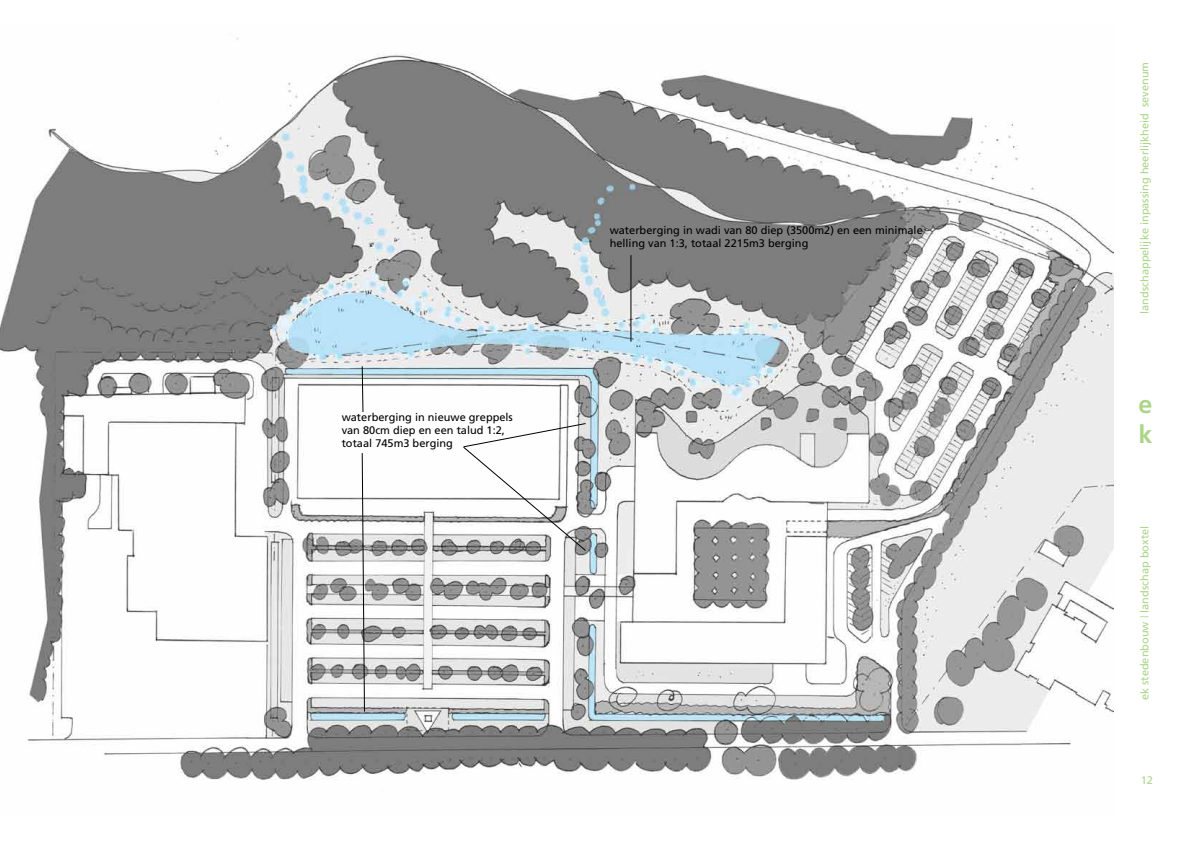
<style>
.page{position:relative;width:1191px;height:842px;background:#fff}
.page>*{position:absolute;margin:0;border:0;box-sizing:border-box;transform-origin:0 0}
.t1{font:700 25px/30px "Frutiger";color:#acd58a}
.t2{font:11px/13.2px "Frutiger";color:#000}
.t3{font:11px "Frutiger";color:#acd58a}
.s1{font-weight:300}
</style>
<div class="page">
<img style="left:0;top:37px;width:1113px;height:743px">
<hr style="left:630px;top:255px;width:1px;height:87px;background:#000">
<svg style="left:361px;top:365px;width:3px;height:48px"></svg>
<svg style="left:462px;top:423px;width:124px;height:129px"></svg>
<svg style="left:361px;top:452px;width:4px;height:260px"></svg>
<p class="t2" style="left:342px;top:410px;width:173px">waterberging in nieuwe greppels van 80cm diep en een talud 1:2, totaal 745m3 berging</p>
<p class="t2" style="left:609px;top:223px;width:314px">waterberging in wadi van 80 diep (3500m2) en een minimale helling van 1:3, totaal 2215m3 berging</p>
<p class="t3" style="left:1138px;top:314px;width:253px;rotate:-90deg">landschappelijke inpassing heerlijkheid sevenum</p>
<h1 class="t1" style="left:1138px;top:389px;width:15px">e k</h1>
<p class="t3" style="left:1138px;top:700px;width:176px;rotate:-90deg">ek stedenbouw <span class="s1">|</span> landschap boxtel</p>
<p class="t3" style="left:1140px;top:774px;width:14px">12</p>
</div>
